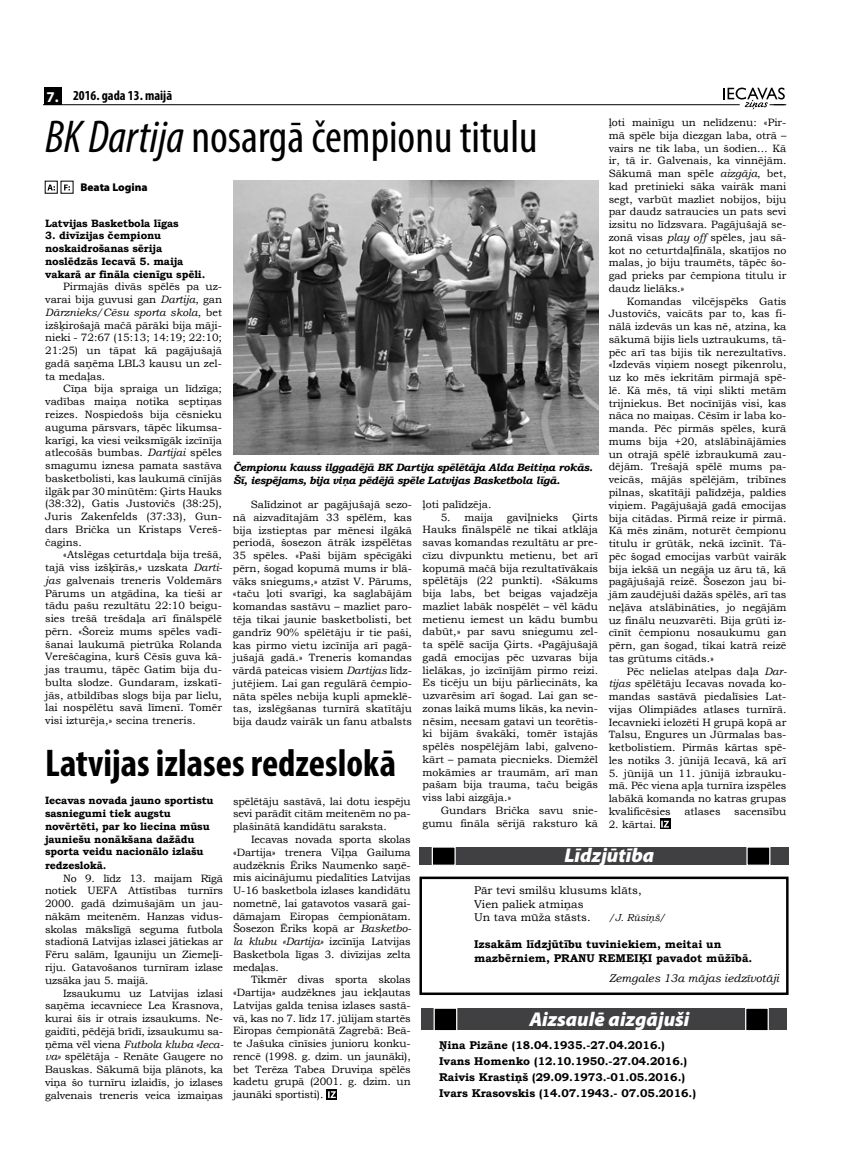
<style>
.page{position:relative;width:851px;height:1170px;background:#fff}
.page>*{position:absolute;margin:0;border:0;box-sizing:border-box;transform-origin:0 0}
.t1{font:condensed 46.25px "Myriad Pro";color:#000}
.t2{font:700 condensed 38.75px "Myriad Pro";color:#000}
.t3{font:italic 900 20px "Myriad Pro";color:#fff}
.t4{font:700 condensed 13.75px "Myriad Pro";color:#000}
.t5{font:700 11.25px/15.9px "Bookman Old Style";color:#000}
.t6{font:11.25px/13.5px "Bookman Old Style";color:#000}
.t7{font:italic 11.25px "Bookman Old Style";color:#000}
.t8{font:900 11.25px "Myriad Pro";color:#000}
.t9{font:10.62px/12.8px "Bookman Old Style";color:#000;text-align:justify}
.t10{font:700 10.62px/12.9px "Bookman Old Style";letter-spacing:-.01em;color:#000}
.t11{font:italic 700 10.62px/12.8px "Bookman Old Style";letter-spacing:-.03em;color:#000}
.t12{font:italic 10px "Bookman Old Style";color:#000}
.s1{font-stretch:normal;font-size:15px;color:#fff}
.s2{font-style:italic}
</style>
<div class="page">
<hr style="left:44px;top:104px;width:695px;height:1px;background:#000">
<div style="left:44px;top:87px;width:17px;height:18px;background:#000"></div>
<svg style="left:723px;top:88px;width:63px;height:22px"></svg>
<div style="left:421px;top:1008px;width:365px;height:21px;background:#404042"></div>
<svg style="left:433px;top:1008px;width:25px;height:23px"></svg>
<svg style="left:744px;top:1008px;width:25px;height:23px"></svg>
<div style="left:419px;top:847px;width:369px;height:17px;background:#404042"></div>
<svg style="left:431px;top:847px;width:25px;height:18px"></svg>
<svg style="left:745px;top:847px;width:26px;height:18px"></svg>
<div style="left:419px;top:876px;width:369px;height:118px;border:2px solid #000"></div>
<svg style="left:326px;top:1089px;width:11px;height:10px"></svg>
<svg style="left:328px;top:1091px;width:8px;height:6px"></svg>
<img style="left:233px;top:181px;width:365px;height:273px">
<svg style="left:660px;top:818px;width:10px;height:11px"></svg>
<svg style="left:661px;top:820px;width:7px;height:7px"></svg>
<svg style="left:47px;top:184px;width:8px;height:6px"></svg>
<svg style="left:64px;top:184px;width:6px;height:6px"></svg>
<p class="t4" style="left:46px;top:87px;width:127px"><span class="s1">7.</span> 2016. gada 13. maijā</p>
<p class="t9" style="left:608px;top:116px;width:179px">ļoti mainīgu un nelīdzenu: «Pir&shy;mā spēle bija diezgan laba, otrā – vairs ne tik laba, un šodien… Kā ir, tā ir. Galvenais, ka vinnējām.<br>Sākumā man spēle <span class="s2">aizgāja</span>, bet, kad pretinieki sāka vairāk mani segt, varbūt mazliet nobijos, biju par daudz satraucies un pats sevi izsitu no līdzsvara. Pagājušajā se&shy;zonā visas <span class="s2">play off</span> spēles, jau sā&shy;kot no ceturtdaļfināla, skatījos no malas, jo biju traumēts, tāpēc šo&shy;gad prieks par čempiona titulu ir daudz lielāks.»</p>
<p class="t9" style="left:608px;top:294px;width:179px;text-indent:18px">Komandas vilcējspēks Gatis Justovičs, vaicāts par to, kas fi&shy;nālā izdevās un kas nē, atzina, ka sākumā bijis liels uztraukums, tā&shy;pēc arī tas bijis tik nerezultatīvs. «Izdevās viņiem nosegt pikenrolu, uz ko mēs iekritām pirmajā spē&shy;lē. Kā mēs, tā viņi slikti metām trijniekus. Bet nocīnījās visi, kas nāca no maiņas. Cēsīm ir laba ko&shy;manda. Pēc pirmās spēles, kurā mums bija +20, atslābinājāmies un otrajā spēlē izbraukumā zau&shy;dējām. Trešajā spēlē mums pa&shy;veicās, mājās spēlējām, tribīnes pilnas, skatītāji palīdzēja, paldies viņiem. Pagājušajā gadā emocijas bija citādas. Pirmā reize ir pirmā.<br>Kā mēs zinām, noturēt čempionu titulu ir grūtāk, nekā izcīnīt. Tā&shy;pēc šogad emocijas varbūt vairāk bija iekšā un negāja uz āru tā, kā pagājušajā reizē. Šosezon jau bi&shy;jām zaudējuši dažās spēlēs, arī tas neļāva atslābināties, jo negājām uz finālu neuzvarēti. Bija grūti iz&shy;cīnīt čempionu nosaukumu gan pērn, gan šogad, tikai katrā reizē tas grūtums citāds.»</p>
<p class="t9" style="left:608px;top:664px;width:179px;text-indent:18px">Pēc nelielas atelpas daļa <span class="s2">Dar&shy;tijas</span> spēlētāju Iecavas novada ko&shy;mandas sastāvā piedalīsies Lat&shy;vijas Olimpiādes atlases turnīrā.<br>Iecavnieki ielozēti H grupā kopā ar Talsu, Engures un Jūrmalas bas&shy;ketbolistiem. Pirmās kārtas spē&shy;les notiks 3. jūnijā Iecavā, kā arī</p>
<p class="t9" style="left:608px;top:766px;width:179px">5. jūnijā un 11. jūnijā izbrauku&shy;mā. Pēc viena apļa turnīra izspēles labākā komanda no katras grupas kvalificēsies</p>
<h1 class="t1" style="left:45px;top:109px;width:494px"><span class="s2">BK Dartija</span> nosargā čempionu titulu</h1>
<p class="t8" style="left:80px;top:180px;width:69px">Beata Logina</p>
<p class="t10" style="left:45px;top:216px;width:135px">Latvijas Basketbola līgas</p>
<p class="t10" style="left:45px;top:229px;width:162px">3. divīzijas čempionu noskaidrošanas sērija noslēdzās Iecavā 5. maija vakarā ar fināla cienīgu spēli.</p>
<p class="t9" style="left:45px;top:280px;width:178px;text-indent:18px">Pirmajās divās spēlēs pa uz&shy;varai bija guvusi gan <span class="s2">Dartija</span>, gan <span class="s2">Dārznieks/Cēsu sporta skola</span>, bet izšķirošajā mačā pārāki bija māji&shy;nieki - 72:67 (15:13; 14:19; 22:10; 21:25) un tāpat kā pagājušajā gadā saņēma LBL3 kausu un zel&shy;ta medaļas.</p>
<p class="t9" style="left:45px;top:382px;width:178px;text-indent:18px">Cīņa bija spraiga un līdzīga; vadības maiņa notika septiņas reizes. Nospiedošs bija cēsnieku auguma pārsvars, tāpēc likumsa&shy;karīgi, ka viesi veiksmīgāk izcīnīja atlecošās bumbas. <span class="s2">Dartijai</span> spēles smagumu iznesa pamata sastāva basketbolisti, kas laukumā cīnījās ilgāk par 30 minūtēm: Ģirts Hauks (38:32), Gatis Justovičs (38:25), Juris Zakenfelds (37:33), Gun&shy;dars Brička un Kristaps Vereš&shy;čagins.</p>
<p class="t9" style="left:45px;top:548px;width:179px;text-indent:18px">«Atslēgas ceturtdaļa bija trešā, tajā viss izšķīrās,» uzskata <span class="s2">Darti&shy;jas</span> galvenais treneris Voldemārs Pārums un atgādina, ka tieši ar tādu pašu rezultātu 22:10 beigu&shy;sies trešā trešdaļa arī finālspēlē pērn. «Šoreiz mums spēles vadī&shy;šanai laukumā pietrūka Rolanda Vereščagina, kurš Cēsīs guva kā&shy;jas traumu, tāpēc Gatim bija du&shy;bulta slodze. Gundaram, izskatī&shy;jās, atbildības slogs bija par lielu, lai nospēlētu savā līmenī. Tomēr visi izturēja,» secina treneris.</p>
<p class="t11" style="left:233px;top:460px;width:361px">Čempionu kauss ilggadējā BK Dartija spēlētāja Alda Beitiņa rokās.<br>Šī, iespējams, bija viņa pēdējā spēle Latvijas Basketbola līgā.</p>
<p class="t9" style="left:422px;top:498px;width:70px">ļoti palīdzēja.</p>
<p class="t9" style="left:440px;top:510px;width:54px">5. maija</p>
<p class="t9" style="left:506px;top:510px;width:53px">gaviļnieks</p>
<p class="t9" style="left:233px;top:498px;width:181px;text-indent:18px">Salīdzinot ar pagājušajā sezo&shy;nā aizvadītajām 33 spēlēm, kas bija izstieptas par mēnesi ilgākā periodā, šosezon ātrāk izspēlētas 35 spēles. «Paši bijām spēcīgāki pērn, šogad kopumā mums ir blā&shy;vāks sniegums,» atzīst V. Pārums, «taču ļoti svarīgi, ka saglabājām komandas sastāvu – mazliet paro&shy;tēja tikai jaunie basketbolisti, bet gandrīz 90% spēlētāju ir tie paši, kas pirmo vietu izcīnīja arī pagā&shy;jušajā gadā.» Treneris komandas vārdā pateicas visiem <span class="s2">Dartijas</span> līdz&shy;jutējiem. Lai gan regulārā čempio&shy;nāta spēles nebija kupli apmeklē&shy;tas, izslēgšanas turnīrā skatītāju bija daudz vairāk un fanu atbalsts</p>
<p class="t9" style="left:422px;top:510px;width:177px;text-indent:149px">Ģirts Hauks finālspēlē ne tikai atklāja savas komandas rezultātu ar pre&shy;cīzu divpunktu metienu, bet arī kopumā mačā bija rezultatīvākais spēlētājs (22 punkti). «Sākums bija labs, bet beigas vajadzēja mazliet labāk nospēlēt – vēl kādu metienu iemest un kādu bumbu dabūt,» par savu sniegumu zel&shy;ta spēlē sacīja Ģirts. «Pagājušajā gadā emocijas pēc uzvaras bija lielākas, jo izcīnījām pirmo reizi.<br>Es ticēju un biju pārliecināts, ka uzvarēsim arī šogad. Lai gan se&shy;zonas laikā mums likās, ka nevin&shy;nēsim, neesam gatavi un teorētis&shy;ki bijām švakāki, tomēr īstajās spēlēs nospēlējām labi, galveno&shy;kārt – pamata piecnieks. Diemžēl mokāmies ar traumām, arī man pašam bija trauma, taču beigās viss labi aizgāja.»</p>
<p class="t9" style="left:422px;top:804px;width:177px;text-align:right">Gundars Brička savu snie&shy;gumu fināla sērijā raksturo kā</p>
<h2 class="t2" style="left:45px;top:738px;width:352px">Latvijas izlases redzeslokā</h2>
<p class="t10" style="left:45px;top:794px;width:170px">Iecavas novada jauno sportistu sasniegumi tiek augstu novērtēti, par ko liecina mūsu jauniešu nonākšana dažādu sporta veidu nacionālo izlašu redzeslokā.</p>
<p class="t9" style="left:45px;top:871px;width:179px;text-indent:18px">No 9. līdz 13. maijam Rīgā notiek UEFA Attīstības turnīrs 2000. gadā dzimušajām un jau&shy;nākām meitenēm. Hanzas vidus&shy;skolas mākslīgā seguma futbola stadionā Latvijas izlasei jātiekas ar Fēru salām, Igauniju un Ziemeļī&shy;riju. Gatavošanos turnīram izlase uzsāka jau 5. maijā.</p>
<p class="t9" style="left:45px;top:986px;width:180px;text-indent:18px">Izsaukumu uz Latvijas izlasi saņēma iecavniece Lea Krasnova, kurai šis ir otrais izsaukums. Ne&shy;gaidīti, pēdējā brīdī, izsaukumu sa&shy;ņēma vēl viena <span class="s2">Futbola kluba «Ieca&shy;va»</span> spēlētāja - Renāte Gaugere no Bauskas. Sākumā bija plānots, ka viņa šo turnīru izlaidīs, jo izlases galvenais treneris veica izmaiņas</p>
<p class="t9" style="left:233px;top:794px;width:179px">spēlētāju sastāvā, lai dotu iespēju sevi parādīt citām meitenēm no pa&shy;plašinātā kandidātu saraksta.</p>
<p class="t9" style="left:233px;top:833px;width:179px;text-indent:18px">Iecavas novada sporta skolas «Dartija» trenera Viļņa Gailuma audzēknis Ēriks Naumenko saņē&shy;mis aicinājumu piedalīties Latvijas U-16 basketbola izlases kandidātu nometnē, lai gatavotos vasarā gai&shy;dāmajam Eiropas čempionātam.<br>Šosezon Ēriks kopā ar <span class="s2">Basketbo&shy;la klubu «Dartija»</span> izcīnīja Latvijas Basketbola līgas 3. divīzijas zelta medaļas.</p>
<p class="t9" style="left:233px;top:973px;width:179px;text-indent:18px">Tikmēr divas sporta skolas «Dartija» audzēknes jau iekļautas Latvijas galda tenisa izlases sastā&shy;vā, kas no 7. līdz 17. jūlijam startēs Eiropas čempionātā Zagrebā: Beā&shy;te Jašuka cīnīsies junioru konku&shy;rencē (1998. g. dzim. un jaunāki), bet Terēza Tabea Druviņa spēlēs kadetu grupā (2001. g. dzim. un jaunāki sportisti).</p>
<p class="t9" style="left:684px;top:804px;width:38px">atlases</p>
<p class="t9" style="left:734px;top:804px;width:54px">sacensību</p>
<p class="t9" style="left:608px;top:817px;width:49px">2. kārtai.</p>
<h3 class="t3" style="left:564px;top:844px;width:91px">Līdzjūtība</h3>
<p class="t6" style="left:474px;top:883px;width:169px">Pār tevi smilšu klusums klāts,<br>Vien paliek atmiņas<br>Un tava mūža stāsts.</p>
<p class="t12" style="left:609px;top:911px;width:58px">/J. Rūsiņš/</p>
<p class="t5" style="left:474px;top:937px;width:280px;line-height:13.5px">Izsakām līdzjūtību tuviniekiem, meitai un mazbērniem, PRANU REMEIĶI pavadot mūžībā.</p>
<p class="t7" style="left:609px;top:970px;width:171px">Zemgales 13a mājas iedzīvotāji</p>
<h3 class="t3" style="left:529px;top:1007px;width:162px">Aizsaulē aizgājuši</h3>
<p class="t5" style="left:439px;top:1037px;width:258px">Ņina Pizāne (18.04.1935.-27.04.2016.)<br>Ivans Homenko (12.10.1950.-27.04.2016.)<br>Raivis Krastiņš (29.09.1973.-01.05.2016.)<br>Ivars Krasovskis (14.07.1943.- 07.05.2016.)</p>
</div>
